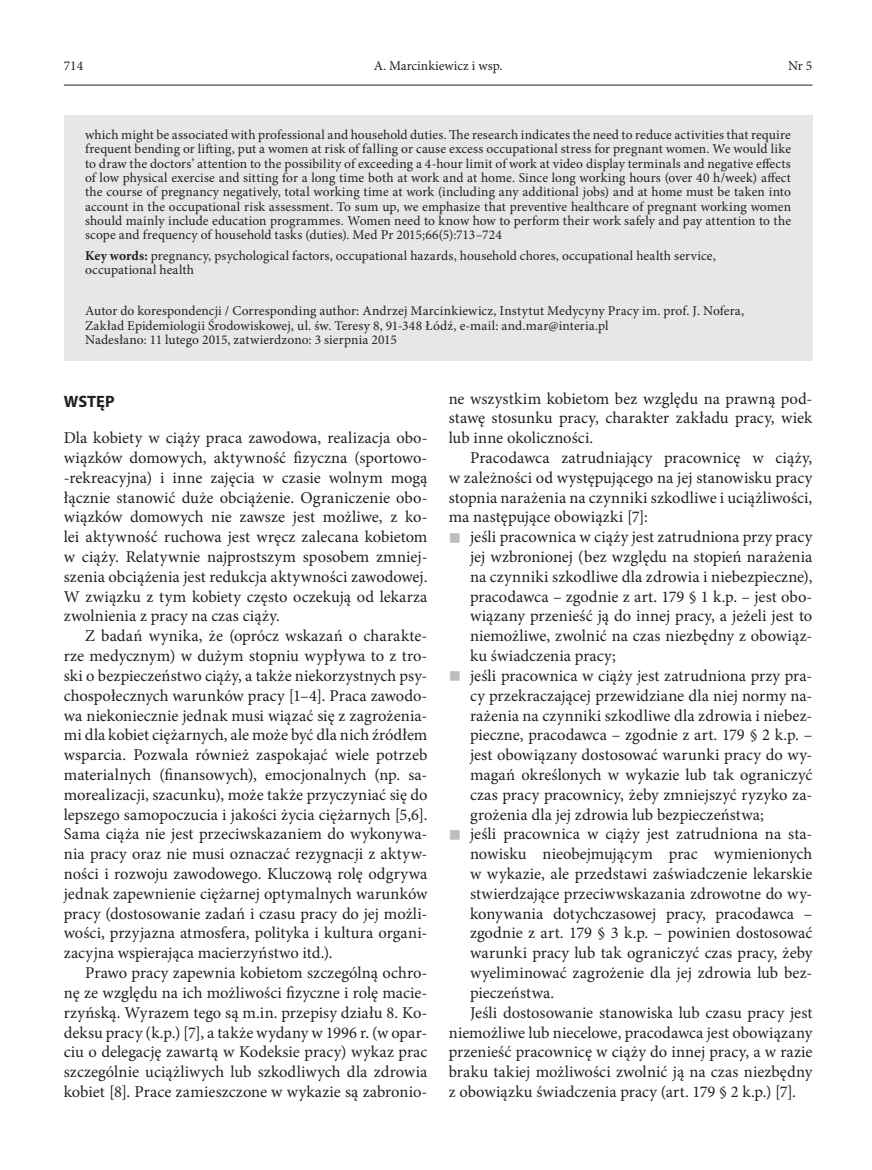
<style>
.page{position:relative;width:872px;height:1170px;background:#fff}
.page>*{position:absolute;margin:0;border:0;box-sizing:border-box;transform-origin:0 0}
.t1{font:16.5px/19.8px "Minion Pro";letter-spacing:.005em;color:#231f20;text-align:justify}
.t2{font:700 16.5px "Myriad Pro";letter-spacing:-.005em;color:#231f20}
.t3{font:13.5px/14.2px "Minion Pro";letter-spacing:.005em;color:#231f20}
.s1{font-weight:700}
.s2{color:#bcbdc0}
</style>
<div class="page">
<hr style="left:64px;top:85px;width:748px;height:1px;background:#231f20">
<div style="left:64px;top:115px;width:748px;height:246px;background:#e6e7e9"></div>
<p class="t3" style="left:64px;top:59px;width:21px">714</p>
<p class="t3" style="left:374px;top:59px;width:130px">A. Marcinkiewicz i wsp.</p>
<p class="t3" style="left:788px;top:59px;width:26px">Nr 5</p>
<p class="t3" style="left:85px;top:128px;width:707px;text-align:justify">which might be associated with professional and household duties. The research indicates the need to reduce activities that require frequent bending or lifting, put a women at risk of falling or cause excess occupational stress for pregnant women. We would like to draw the doctors’ attention to the possibility of exceeding a 4-hour limit of work at video display terminals and negative effects of low physical exercise and sitting for a long time both at work and at home. Since long working hours (over 40 h/week) affect the course of pregnancy negatively, total working time at work (including any additional jobs) and at home must be taken into account in the occupational risk assessment. To sum up, we emphasize that preventive healthcare of pregnant working women should mainly include education programmes. Women need to know how to perform their work safely and pay attention to the scope and frequency of household tasks (duties). Med Pr 2015;66(5):713–724</p>
<p class="t3" style="left:85px;top:248px;width:632px"><span class="s1">Key words:</span> pregnancy, psychological factors, occupational hazards, household chores, occupational health service, occupational health</p>
<p class="t3" style="left:85px;top:304px;width:660px">Autor do korespondencji / Corresponding author: Andrzej Marcinkiewicz, Instytut Medycyny Pracy im. prof. J. Nofera,<br>Zakład Epidemiologii Środowiskowej, ul. św. Teresy 8, 91-348 Łódź, e-mail: and.mar@interia.pl<br>Nadesłano: 11 lutego 2015, zatwierdzono: 3 sierpnia 2015</p>
<p class="t2" style="left:64px;top:390px;width:52px">WSTĘP</p>
<p class="t1" style="left:64px;top:428px;width:365px">Dla kobiety w ciąży praca zawodowa, realizacja obo&shy;wiązków domowych, aktywność fizyczna (sportowo--rekreacyjna) i inne zajęcia w czasie wolnym mogą łącznie stanowić duże obciążenie. Ograniczenie obo&shy;wiązków domowych nie zawsze jest możliwe, z ko&shy;lei aktywność ruchowa jest wręcz zalecana kobietom w ciąży. Relatywnie najprostszym sposobem zmniej&shy;szenia obciążenia jest redukcja aktywności zawodowej.<br>W związku z tym kobiety często oczekują od lekarza zwolnienia z pracy na czas ciąży.</p>
<p class="t1" style="left:64px;top:626px;width:365px;text-indent:21px">Z badań wynika, że (oprócz wskazań o charakte&shy;rze medycznym) w dużym stopniu wypływa to z tro&shy;ski o bezpieczeństwo ciąży, a także niekorzystnych psy&shy;chospołecznych warunków pracy [1–4]. Praca zawodo&shy;wa niekoniecznie jednak musi wiązać się z zagrożenia&shy;mi dla kobiet ciężarnych, ale może być dla nich źródłem wsparcia. Pozwala również zaspokajać wiele potrzeb materialnych (finansowych), emocjonalnych (np. sa&shy;morealizacji, szacunku), może także przyczyniać się do lepszego samopoczucia i jakości życia ciężarnych [5,6].<br>Sama ciąża nie jest przeciwskazaniem do wykonywa&shy;nia pracy oraz nie musi oznaczać rezygnacji z aktyw&shy;ności i rozwoju zawodowego. Kluczową rolę odgrywa jednak zapewnienie ciężarnej optymalnych warunków pracy (dostosowanie zadań i czasu pracy do jej możli&shy;wości, przyjazna atmosfera, polityka i kultura organi&shy;zacyjna wspierająca macierzyństwo itd.).</p>
<p class="t1" style="left:64px;top:962px;width:365px;text-indent:21px">Prawo pracy zapewnia kobietom szczególną ochro&shy;nę ze względu na ich możliwości fizyczne i rolę macie&shy;rzyńską. Wyrazem tego są m.in. przepisy działu 8. Ko&shy;deksu pracy (k.p.) [7], a także wydany w 1996 r. (w opar&shy;ciu o delegację zawartą w Kodeksie pracy) wykaz prac szczególnie uciążliwych lub szkodliwych dla zdrowia kobiet [8]. Prace zamieszczone w wykazie są zabronio-</p>
<p class="t1" style="left:449px;top:388px;width:365px">ne wszystkim kobietom bez względu na prawną pod&shy;stawę stosunku pracy, charakter zakładu pracy, wiek lub inne okoliczności.</p>
<p class="t1" style="left:449px;top:448px;width:365px;text-indent:21px">Pracodawca zatrudniający pracownicę w ciąży, w zależności od występującego na jej stanowisku pracy stopnia narażenia na czynniki szkodliwe i uciążliwości, ma następujące obowiązki [7]:</p>
<p class="t1" style="left:470px;top:527px;width:344px;text-indent:-21px"><span class="s2">■</span> jeśli pracownica w ciąży jest zatrudniona przy pracy jej wzbronionej (bez względu na stopień narażenia na czynniki szkodliwe dla zdrowia i niebezpieczne), pracodawca – zgodnie z art. 179 § 1 k.p. – jest obo&shy;wiązany przenieść ją do innej pracy, a jeżeli jest to niemożliwe, zwolnić na czas niezbędny z obowiąz&shy;ku świadczenia pracy;</p>
<p class="t1" style="left:470px;top:665px;width:344px;text-indent:-21px"><span class="s2">■</span> jeśli pracownica w ciąży jest zatrudniona przy pra&shy;cy przekraczającej przewidziane dla niej normy na&shy;rażenia na czynniki szkodliwe dla zdrowia i niebez&shy;pieczne, pracodawca – zgodnie z art. 179 § 2 k.p. – jest obowiązany dostosować warunki pracy do wy&shy;magań określonych w wykazie lub tak ograniczyć czas pracy pracownicy, żeby zmniejszyć ryzyko za&shy;grożenia dla jej zdrowia lub bezpieczeństwa;</p>
<p class="t1" style="left:449px;top:824px;width:365px"><span class="s2">■</span> jeśli pracownica w ciąży jest zatrudniona na sta-</p>
<p class="t1" style="left:470px;top:844px;width:344px">nowisku nieobejmującym prac wymienionych</p>
<p class="t1" style="left:470px;top:863px;width:344px">w wykazie, ale przedstawi zaświadczenie lekarskie</p>
<p class="t1" style="left:470px;top:883px;width:344px">stwierdzające przeciwwskazania zdrowotne do wy-</p>
<p class="t1" style="left:470px;top:903px;width:344px">konywania dotychczasowej pracy, pracodawca –</p>
<p class="t1" style="left:470px;top:923px;width:344px">zgodnie z art. 179 § 3 k.p. – powinien dostosować</p>
<p class="t1" style="left:470px;top:943px;width:344px">warunki pracy lub tak ograniczyć czas pracy, żeby</p>
<p class="t1" style="left:470px;top:962px;width:344px">wyeliminować zagrożenie dla jej zdrowia lub bez-</p>
<p class="t1" style="left:470px;top:982px;width:86px">pieczeństwa.</p>
<p class="t1" style="left:470px;top:1002px;width:344px">Jeśli dostosowanie stanowiska lub czasu pracy jest</p>
<p class="t1" style="left:449px;top:1022px;width:365px">niemożliwe lub niecelowe, pracodawca jest obowiązany</p>
<p class="t1" style="left:449px;top:1042px;width:365px">przenieść pracownicę w ciąży do innej pracy, a w razie</p>
<p class="t1" style="left:449px;top:1061px;width:365px">braku takiej możliwości zwolnić ją na czas niezbędny</p>
<p class="t1" style="left:449px;top:1081px;width:349px">z obowiązku świadczenia pracy (art. 179 § 2 k.p.) [7].</p>
</div>
